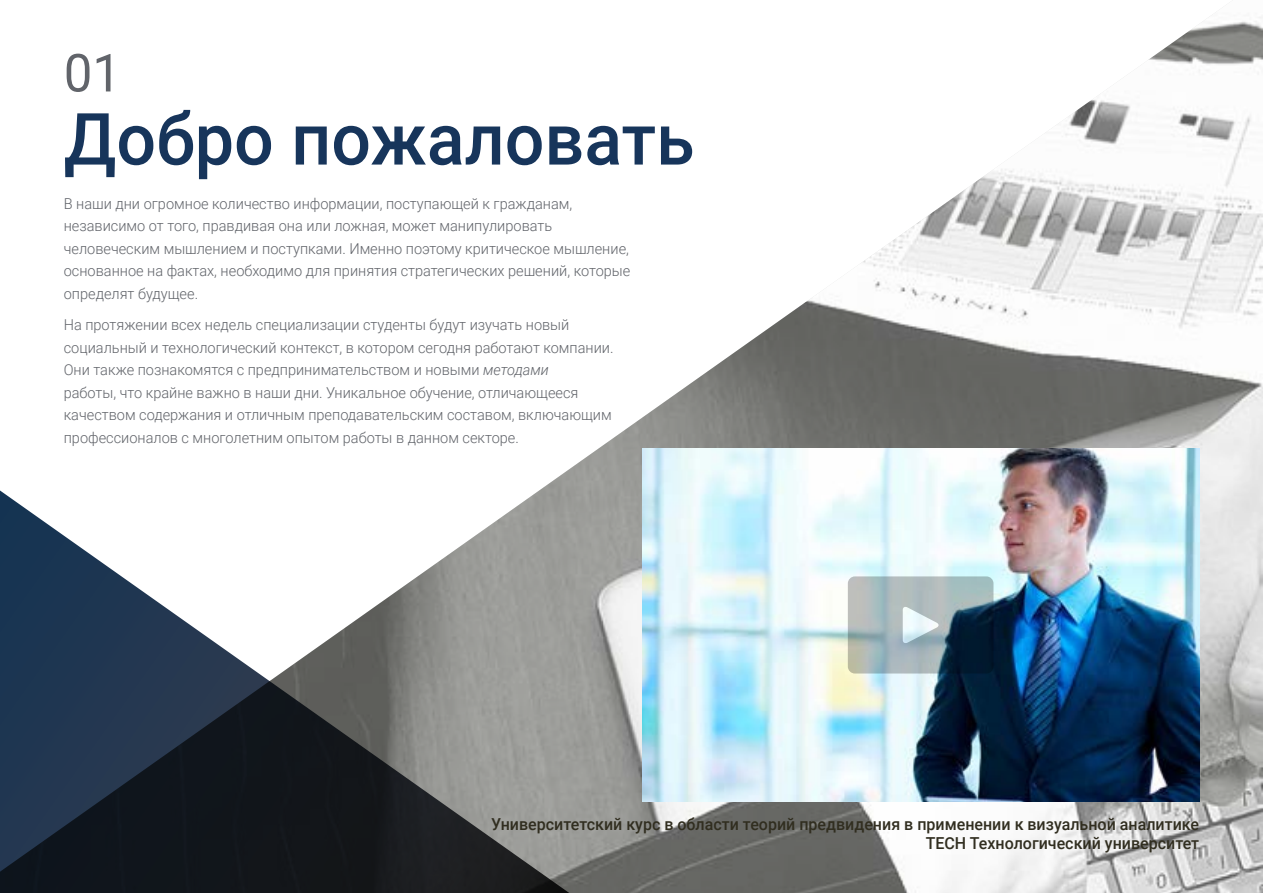
<style>
.page{position:relative;width:1263px;height:893px;background:#fff}
.page>*{position:absolute;margin:0;border:0;box-sizing:border-box;transform-origin:0 0}
.t1{font:500 72px "Roboto";color:#17355b}
.t2{font:52.5px "Roboto";color:#61646a}
.t3{font:500 16.5px/19.5px "Roboto";color:#312e20;text-align:right}
.t4{font:300 15px/22.5px "Roboto";color:#61646a}
.s1{font-style:italic}
</style>
<div class="page">
<img style="left:599px;top:14px;width:664px;height:879px">
<img style="left:642px;top:448px;width:557px;height:353px">
<svg style="left:848px;top:576px;width:145px;height:97px;background:#8a9ba1"></svg>
<svg style="left:0;top:448px;width:602px;height:445px"></svg>
<h2 class="t2" style="left:64px;top:36px;width:59px">01</h2>
<h1 class="t1" style="left:64px;top:89px;width:632px">Добро пожаловать</h1>
<p class="t4" style="left:64px;top:192px;width:568px">В наши дни огромное количество информации, поступающей к гражданам, независимо от того, правдивая она или ложная, может манипулировать человеческим мышлением и поступками. Именно поэтому критическое мышление, основанное на фактах, необходимо для принятия стратегических решений, которые определят будущее.</p>
<p class="t4" style="left:64px;top:313px;width:551px">На протяжении всех недель специализации студенты будут изучать новый социальный и технологический контекст, в котором сегодня работают компании.<br>Они также познакомятся с предпринимательством и новыми <span class="s1">методами<br></span>работы, что крайне важно в наши дни. Уникальное обучение, отличающееся качеством содержания и отличным преподавательским составом, включающим профессионалов с многолетним опытом работы в данном секторе.</p>
<p class="t3" style="left:491px;top:814px;width:709px">Университетский курс в области теорий предвидения в применении к визуальной аналитике<br>TECH Технологический университет</p>
</div>
